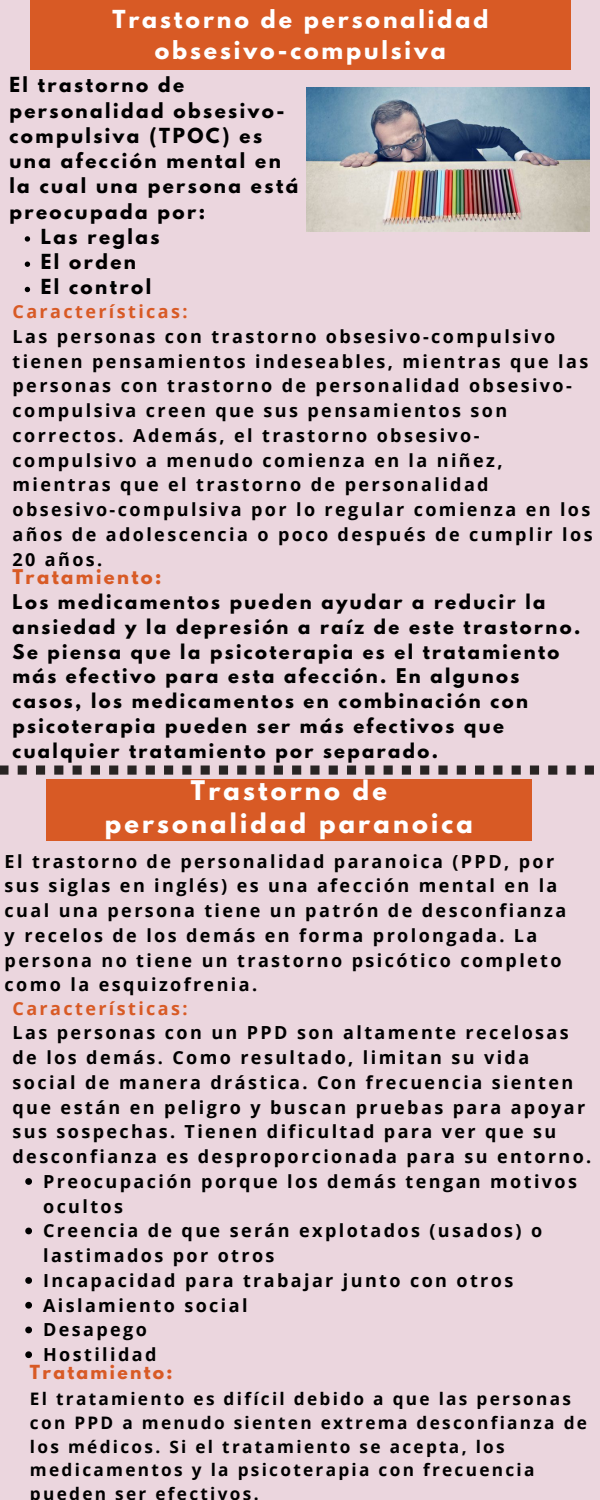
<style>
.page{position:relative;width:600px;height:1500px;background:#ebd6de}
.page>*{position:absolute;margin:0;border:0;box-sizing:border-box;transform-origin:0 0}
.t1{font:700 24px/33px "League Spartan";letter-spacing:.135em;color:#fff;text-align:center}
.t2{font:700 22px/30.8px "League Spartan";letter-spacing:.135em;color:#fff;text-align:center}
.t3{font:700 18.4px/25.3px "League Spartan";letter-spacing:.135em;color:#000}
.t4{font:700 18px/24.8px "Open Sans";letter-spacing:.135em;color:#000}
.t5{font:700 18px/24.8px "League Spartan";letter-spacing:.135em;color:#000}
.t6{font:700 18px "Open Sans";letter-spacing:.135em;color:#d85a25}
.t7{font:700 18px "League Spartan";letter-spacing:.135em;color:#d85a25}
.t8{font:700 17.2px/23.7px "Open Sans";letter-spacing:.135em;color:#000}
.t9{font:700 17.2px "League Spartan";letter-spacing:.135em;color:#d85a25}
</style>
<div class="page">
<div style="left:30px;top:0;width:541px;height:69px;background:#d85a25"></div>
<svg style="left:0;top:766px;width:320px;height:9px"></svg>
<svg style="left:329px;top:766px;width:265px;height:9px"></svg>
<div style="left:46px;top:779px;width:486px;height:61px;background:#d85a25"></div>
<svg style="left:25px;top:236px;width:5px;height:6px"></svg>
<svg style="left:25px;top:262px;width:5px;height:5px"></svg>
<svg style="left:25px;top:287px;width:5px;height:5px"></svg>
<img style="left:306px;top:87px;width:284px;height:144px">
<svg style="left:25px;top:1178px;width:7px;height:7px"></svg>
<svg style="left:25px;top:1228px;width:7px;height:6px"></svg>
<svg style="left:25px;top:1277px;width:7px;height:7px"></svg>
<svg style="left:25px;top:1302px;width:7px;height:7px"></svg>
<svg style="left:25px;top:1327px;width:7px;height:6px"></svg>
<svg style="left:25px;top:1351px;width:7px;height:7px"></svg>
<p class="t2" style="left:112px;top:6px;width:378px">Trastorno de personalidad obsesivo-compulsiva</p>
<p class="t3" style="left:9px;top:75px;width:290px">El trastorno de personalidad obsesivo&shy;compulsiva (TPOC) es una afección mental en la cual una persona está preocupada por:</p>
<p class="t3" style="left:41px;top:226px;width:120px">Las reglas<br>El orden<br>El control</p>
<p class="t6" style="left:13px;top:299px;width:177px">Características:</p>
<p class="t4" style="left:13px;top:323px;width:582px">Las personas con trastorno obsesivo-compulsivo tienen pensamientos indeseables, mientras que las personas con trastorno de personalidad obsesivo&shy;compulsiva creen que sus pensamientos son correctos. Además, el trastorno obsesivo&shy;compulsivo a menudo comienza en la niñez, mientras que el trastorno de personalidad obsesivo-compulsiva por lo regular comienza en los años de adolescencia o poco después de cumplir los 20 años.</p>
<p class="t7" style="left:13px;top:568px;width:150px">Tratamiento:</p>
<p class="t5" style="left:13px;top:592px;width:569px">Los medicamentos pueden ayudar a reducir la ansiedad y la depresión a raíz de este trastorno.<br>Se piensa que la psicoterapia es el tratamiento más efectivo para esta afección. En algunos casos, los medicamentos en combinación con psicoterapia pueden ser más efectivos que cualquier tratamiento por separado.</p>
<h1 class="t1" style="left:105px;top:777px;width:370px">Trastorno de personalidad paranoica</h1>
<p class="t4" style="left:5px;top:848px;width:563px">El trastorno de personalidad paranoica (PPD, por sus siglas en inglés) es una afección mental en la cual una persona tiene un patrón de desconfianza y recelos de los demás en forma prolongada. La persona no tiene un trastorno psicótico completo como la esquizofrenia.</p>
<p class="t6" style="left:13px;top:995px;width:177px">Características:</p>
<p class="t4" style="left:13px;top:1020px;width:580px">Las personas con un PPD son altamente recelosas de los demás. Como resultado, limitan su vida social de manera drástica. Con frecuencia sienten que están en peligro y buscan pruebas para apoyar sus sospechas. Tienen dificultad para ver que su desconfianza es desproporcionada para su entorno.</p>
<p class="t4" style="left:43px;top:1168px;width:535px">Preocupación porque los demás tengan motivos ocultos<br>Creencia de que serán explotados (usados) o lastimados por otros<br>Incapacidad para trabajar junto con otros<br>Aislamiento social<br>Desapego<br>Hostilidad</p>
<p class="t9" style="left:30px;top:1364px;width:144px">Tratamiento:</p>
<p class="t8" style="left:30px;top:1387px;width:559px">El tratamiento es difícil debido a que las personas con PPD a menudo sienten extrema desconfianza de los médicos. Si el tratamiento se acepta, los medicamentos y la psicoterapia con frecuencia pueden ser efectivos.</p>
</div>
